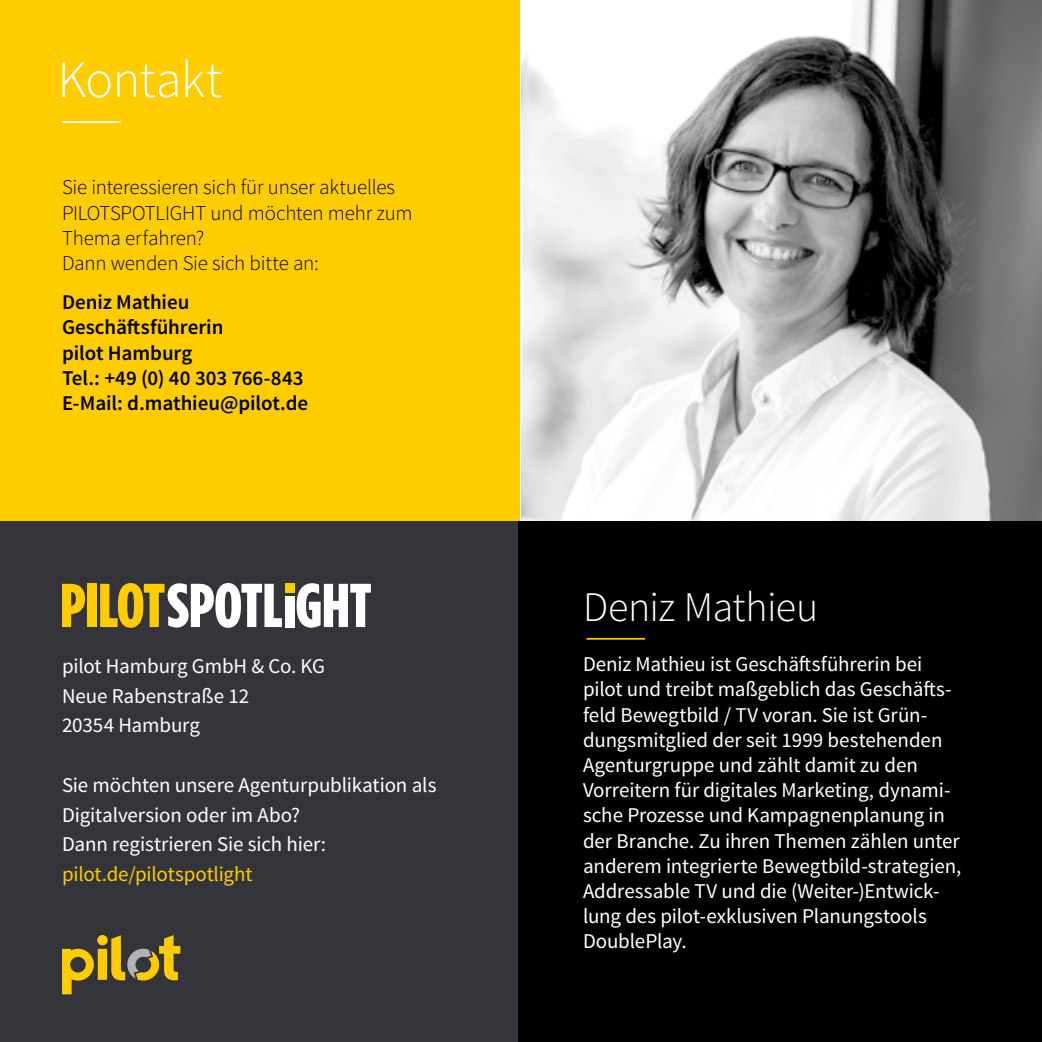
<style>
.page{position:relative;width:1042px;height:1042px;background:#fff}
.page>*{position:absolute;margin:0;border:0;box-sizing:border-box;transform-origin:0 0}
.t1{font:300 52.5px "Source Sans Pro";letter-spacing:-.015em;color:#fff}
.t2{font:300 42px "Source Sans Pro";letter-spacing:-.015em;color:#fff}
.t3{font:21px/25.2px "Source Sans Pro";letter-spacing:-.005em;color:#fff}
.t4{font:300 21px/25.2px "Source Sans Pro";letter-spacing:-.01em;color:#000}
.t5{font:600 21px/25.2px "Source Sans Pro";letter-spacing:-.005em;color:#000}
.t6{font:21px "Source Sans Pro";letter-spacing:-.01em;color:#fc0}
</style>
<div class="page">
<div style="left:0;top:521px;width:519px;height:521px;background:#33353a"></div>
<div style="left:519px;top:521px;width:523px;height:521px;background:#000"></div>
<img style="left:521px;top:0;width:521px;height:521px">
<div style="left:0;top:0;width:519px;height:521px;background:#fc0"></div>
<div style="left:285px;top:596px;width:10px;height:31px;background:#fff"></div>
<div style="left:285px;top:584px;width:10px;height:9px;background:#fc0"></div>
<svg style="left:62px;top:584px;width:23px;height:43px"></svg>
<div style="left:87px;top:584px;width:10px;height:43px;background:#fc0"></div>
<svg style="left:100px;top:583px;width:182px;height:45px"></svg>
<svg style="left:297px;top:583px;width:74px;height:44px"></svg>
<hr style="left:62px;top:121px;width:59px;height:2px;background:#fff">
<hr style="left:586px;top:638px;width:59px;height:2px;background:#fc0">
<svg style="left:62px;top:935px;width:118px;height:59px"></svg>
<h1 class="t1" style="left:57px;top:48px;width:166px">Kontakt</h1>
<p class="t4" style="left:62px;top:175px;width:352px">Sie interessieren sich für unser aktuelles<br>PILOTSPOTLIGHT und möchten mehr zum<br>Thema erfahren?<br>Dann wenden Sie sich bitte an:</p>
<p class="t5" style="left:62px;top:290px;width:248px">Deniz Mathieu<br>Geschäftsführerin<br>pilot Hamburg<br>Tel.: +49 (0) 40 303 766-843<br>E-Mail: d.mathieu@pilot.de</p>
<p class="t3" style="left:62px;top:651px;width:264px;line-height:29.8px">pilot Hamburg GmbH &amp; Co. KG<br>Neue Rabenstraße 12<br>20354 Hamburg</p>
<p class="t3" style="left:62px;top:770px;width:376px;line-height:29.8px">Sie möchten unsere Agenturpublikation als<br>Digitalversion oder im Abo?<br>Dann registrieren Sie sich hier:</p>
<p class="t6" style="left:62px;top:861px;width:192px">pilot.de/pilotspotlight</p>
<h2 class="t2" style="left:583px;top:581px;width:237px">Deniz Mathieu</h2>
<p class="t3" style="left:583px;top:652px;width:380px">Deniz Mathieu ist Geschäftsführerin bei pilot und treibt maßgeblich das Geschäfts&shy;feld Bewegtbild / TV voran. Sie ist Grün&shy;dungsmitglied der seit 1999 bestehenden Agenturgruppe und zählt damit zu den Vorreitern für digitales Marketing, dynami&shy;sche Prozesse und Kampagnenplanung in der Branche. Zu ihren Themen zählen unter anderem integrierte Bewegtbild-strategien, Addressable TV und die (Weiter-)Entwick&shy;lung des pilot-exklusiven Planungstools DoublePlay.</p>
</div>
